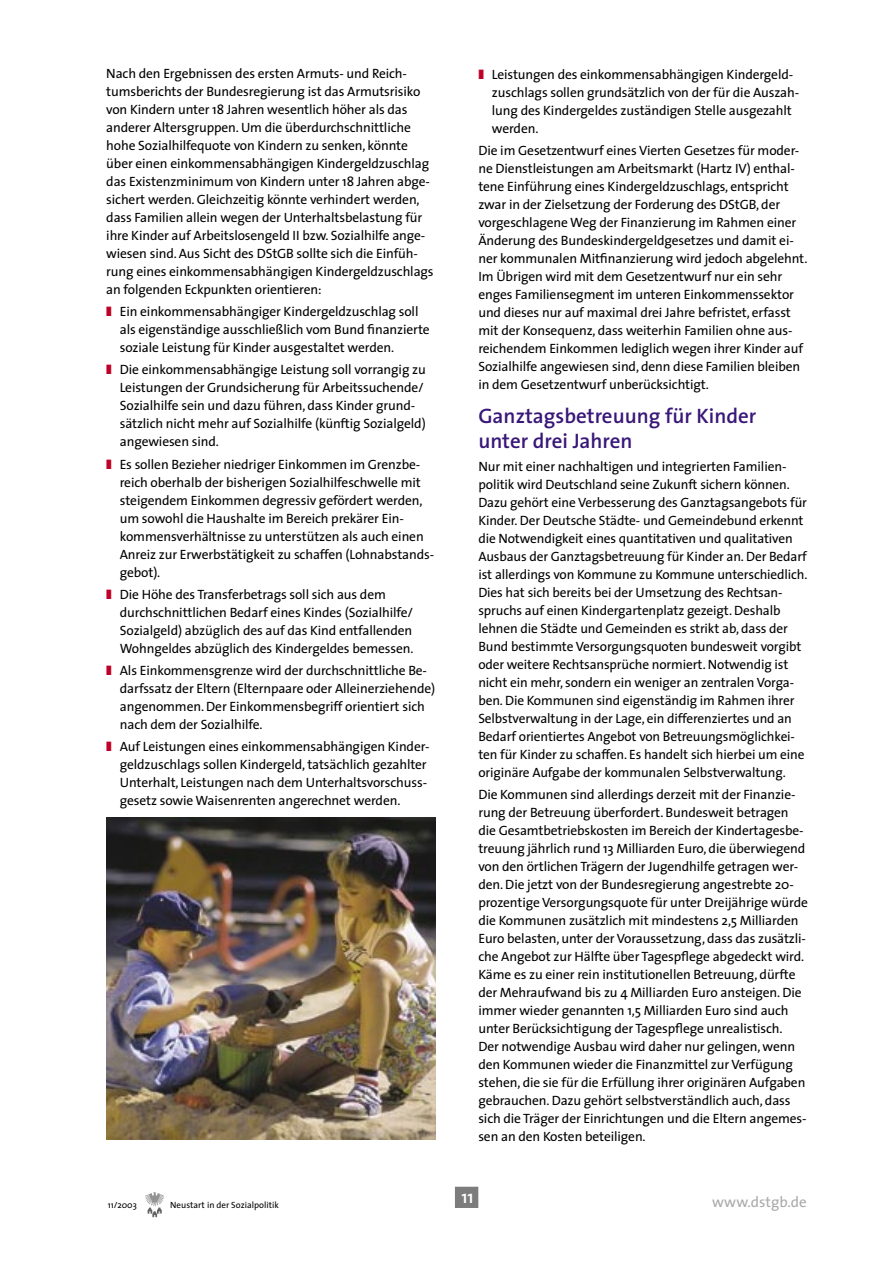
<style>
.page{position:relative;width:893px;height:1263px;background:#fff}
.page>*{position:absolute;margin:0;border:0;box-sizing:border-box;transform-origin:0 0}
.Zwischen{font:600 21px/25.2px "The Sans";color:#381778}
.t1{font:600 18px "The Sans";color:#fff}
.t2{font:15px "The Sans";color:#aaa}
.Fließtext_klein{font:13.5px/18px "The Sans";letter-spacing:-.01em;color:#000}
.t3{font:9px "The Sans";color:#000}
</style>
<div class="page">
<svg style="left:145px;top:1192px;width:19px;height:25px"></svg>
<div style="left:456px;top:1187px;width:22px;height:20px;background:#7c7c7c"></div>
<div style="left:455px;top:1187px;width:23px;height:21px;border:2px solid #7c7c7c"></div>
<img style="left:106px;top:818px;width:330px;height:322px">
<p class="Fließtext_klein" style="left:106px;top:64px;width:329px">Nach den Ergebnissen des ersten Armuts- und Reich&shy;tumsberichts der Bundesregierung ist das Armutsrisiko von Kindern unter 18 Jahren wesentlich höher als das anderer Altersgruppen. Um die überdurchschnittliche hohe Sozialhilfequote von Kindern zu senken, könnte über einen einkommensabhängigen Kindergeldzuschlag das Existenzminimum von Kindern unter 18 Jahren abge&shy;sichert werden. Gleichzeitig könnte verhindert werden, dass Familien allein wegen der Unterhaltsbelastung für ihre Kinder auf Arbeitslosengeld II bzw. Sozialhilfe ange&shy;wiesen sind. Aus Sicht des DStGB sollte sich die Einfüh&shy;rung eines einkommensabhängigen Kindergeldzuschlags an folgenden Eckpunkten orientieren:</p>
<p class="Fließtext_klein" style="left:120px;top:302px;width:311px">Ein einkommensabhängiger Kindergeldzuschlag soll als eigenständige ausschließlich vom Bund finanzierte soziale Leistung für Kinder ausgestaltet werden.</p>
<p class="Fließtext_klein" style="left:120px;top:360px;width:308px">Die einkommensabhängige Leistung soll vorrangig zu Leistungen der Grundsicherung für Arbeitssuchende/ Sozialhilfe sein und dazu führen, dass Kinder grund&shy;sätzlich nicht mehr auf Sozialhilfe (künftig Sozialgeld) angewiesen sind.</p>
<p class="Fließtext_klein" style="left:120px;top:455px;width:316px">Es sollen Bezieher niedriger Einkommen im Grenzbe&shy;reich oberhalb der bisherigen Sozialhilfeschwelle mit steigendem Einkommen degressiv gefördert werden, um sowohl die Haushalte im Bereich prekärer Ein&shy;kommensverhältnisse zu unterstützen als auch einen Anreiz zur Erwerbstätigkeit zu schaffen (Lohnabstands&shy;gebot).</p>
<p class="Fließtext_klein" style="left:120px;top:585px;width:295px">Die Höhe des Transferbetrags soll sich aus dem durchschnittlichen Bedarf eines Kindes (Sozialhilfe/ Sozialgeld) abzüglich des auf das Kind entfallenden Wohngeldes abzüglich des Kindergeldes bemessen.</p>
<p class="Fließtext_klein" style="left:120px;top:661px;width:317px">Als Einkommensgrenze wird der durchschnittliche Be&shy;darfssatz der Eltern (Elternpaare oder Alleinerziehende) angenommen. Der Einkommensbegriff orientiert sich nach dem der Sozialhilfe.</p>
<p class="Fließtext_klein" style="left:120px;top:737px;width:311px">Auf Leistungen eines einkommensabhängigen Kinder&shy;geldzuschlags sollen Kindergeld, tatsächlich gezahlter Unterhalt, Leistungen nach dem Unterhaltsvorschuss&shy;gesetz sowie Waisenrenten angerechnet werden.</p>
<p class="t3" style="left:108px;top:1197px;width:31px">11/2003</p>
<p class="t3" style="left:170px;top:1197px;width:110px">Neustart in der Sozialpolitik</p>
<p class="Fließtext_klein" style="left:492px;top:65px;width:309px">Leistungen des einkommensabhängigen Kindergeld&shy;zuschlags sollen grundsätzlich von der für die Auszah&shy;lung des Kindergeldes zuständigen Stelle ausgezahlt werden.</p>
<p class="Fließtext_klein" style="left:478px;top:141px;width:331px">Die im Gesetzentwurf eines Vierten Gesetzes für moder&shy;ne Dienstleistungen am Arbeitsmarkt (Hartz IV) enthal&shy;tene Einführung eines Kindergeldzuschlags, entspricht zwar in der Zielsetzung der Forderung des DStGB, der vorgeschlagene Weg der Finanzierung im Rahmen einer Änderung des Bundeskindergeldgesetzes und damit ei&shy;ner kommunalen Mitfinanzierung wird jedoch abgelehnt.<br>Im Übrigen wird mit dem Gesetzentwurf nur ein sehr enges Familiensegment im unteren Einkommenssektor und dieses nur auf maximal drei Jahre befristet, erfasst mit der Konsequenz, dass weiterhin Familien ohne aus&shy;reichendem Einkommen lediglich wegen ihrer Kinder auf Sozialhilfe angewiesen sind, denn diese Familien bleiben in dem Gesetzentwurf unberücksichtigt.</p>
<p class="Zwischen" style="left:478px;top:403px;width:279px">Ganztagsbetreuung für Kinder unter drei Jahren</p>
<p class="Fließtext_klein" style="left:478px;top:457px;width:331px">Nur mit einer nachhaltigen und integrierten Familien&shy;politik wird Deutschland seine Zukunft sichern können.<br>Dazu gehört eine Verbesserung des Ganztagsangebots für Kinder. Der Deutsche Städte- und Gemeindebund erkennt die Notwendigkeit eines quantitativen und qualitativen Ausbaus der Ganztagsbetreuung für Kinder an. Der Bedarf ist allerdings von Kommune zu Kommune unterschiedlich.<br>Dies hat sich bereits bei der Umsetzung des Rechtsan&shy;spruchs auf einen Kindergartenplatz gezeigt. Deshalb lehnen die Städte und Gemeinden es strikt ab, dass der Bund bestimmte Versorgungsquoten bundesweit vorgibt oder weitere Rechtsansprüche normiert. Notwendig ist nicht ein mehr, sondern ein weniger an zentralen Vorga&shy;ben. Die Kommunen sind eigenständig im Rahmen ihrer Selbstverwaltung in der Lage, ein differenziertes und an Bedarf orientiertes Angebot von Betreuungsmöglichkei&shy;ten für Kinder zu schaffen. Es handelt sich hierbei um eine originäre Aufgabe der kommunalen Selbstverwaltung.</p>
<p class="Fließtext_klein" style="left:478px;top:785px;width:331px">Die Kommunen sind allerdings derzeit mit der Finanzie&shy;rung der Betreuung überfordert. Bundesweit betragen die Gesamtbetriebskosten im Bereich der Kindertagesbe&shy;treuung jährlich rund 13 Milliarden Euro, die überwiegend von den örtlichen Trägern der Jugendhilfe getragen wer&shy;den. Die jetzt von der Bundesregierung angestrebte 20- prozentige Versorgungsquote für unter Dreijährige würde die Kommunen zusätzlich mit mindestens 2,5 Milliarden Euro belasten, unter der Voraussetzung, dass das zusätzli&shy;che Angebot zur Hälfte über Tagespflege abgedeckt wird.<br>Käme es zu einer rein institutionellen Betreuung, dürfte der Mehraufwand bis zu 4 Milliarden Euro ansteigen. Die immer wieder genannten 1,5 Milliarden Euro sind auch unter Berücksichtigung der Tagespflege unrealistisch.<br>Der notwendige Ausbau wird daher nur gelingen, wenn den Kommunen wieder die Finanzmittel zur Verfügung stehen, die sie für die Erfüllung ihrer originären Aufgaben gebrauchen. Dazu gehört selbstverständlich auch, dass sich die Träger der Einrichtungen und die Eltern angemes&shy;sen an den Kosten beteiligen.</p>
<h2 class="t1" style="left:461px;top:1181px;width:14px">11</h2>
<p class="t2" style="left:712px;top:1190px;width:96px">www.dstgb.de</p>
</div>
